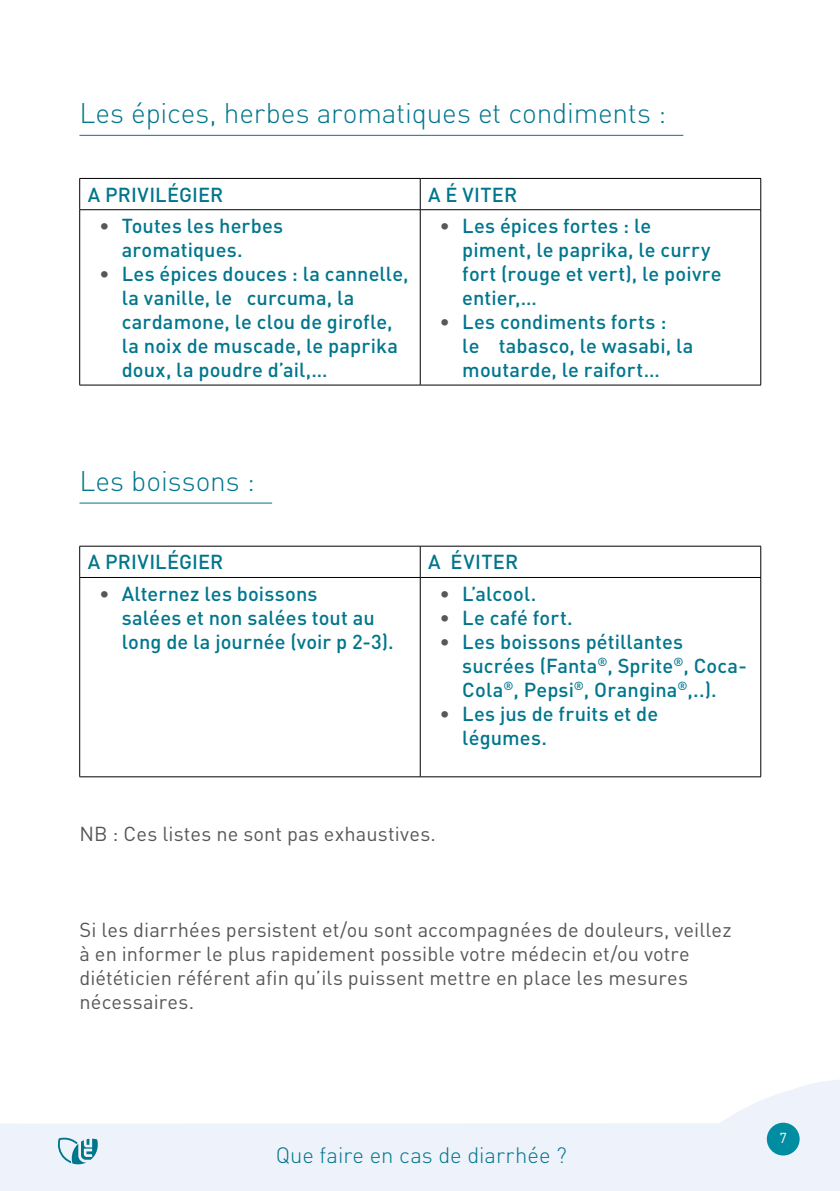
<style>
.page{position:relative;width:840px;height:1191px;background:#fff}
.page>*{position:absolute;margin:0;border:0;box-sizing:border-box;transform-origin:0 0}
.t1{font:300 28px "DINOT";letter-spacing:-.005em;color:#00768c}
.t2{font:300 22px "DINOT";color:#00768c}
.t3{font:500 20px/24px "DINOT";letter-spacing:.005em;color:#00768c}
.t4{font:20px/24px "DINOT";letter-spacing:.005em;color:#575756}
.t5{font:14.4px "DINOT";color:#fff}
.s1{font-weight:400;color:#575756}
</style>
<div class="page">
<svg style="left:0;top:1080px;width:839px;height:111px;fill:#eef2fa"></svg>
<div style="left:766px;top:1122px;width:33px;height:33px;background:#008ca1;border-radius:50%"></div>
<svg style="left:57px;top:1137px;width:41px;height:27px"></svg>
<hr style="left:79px;top:135px;width:604px;height:1px;background:#00768c">
<hr style="left:79px;top:502px;width:193px;height:1px;background:#00768c">
<hr style="left:79px;top:178px;width:341px;height:1px;background:#000">
<hr style="left:79px;top:179px;width:1px;height:30px;background:#000">
<hr style="left:420px;top:178px;width:340px;height:1px;background:#000">
<hr style="left:419px;top:179px;width:1px;height:30px;background:#000">
<hr style="left:760px;top:179px;width:1px;height:30px;background:#000">
<hr style="left:79px;top:209px;width:341px;height:1px;background:#000">
<hr style="left:79px;top:210px;width:1px;height:175px;background:#000">
<hr style="left:420px;top:209px;width:340px;height:1px;background:#000">
<hr style="left:419px;top:210px;width:1px;height:175px;background:#000">
<hr style="left:760px;top:210px;width:1px;height:175px;background:#000">
<hr style="left:79px;top:385px;width:341px;height:1px;background:#000">
<hr style="left:420px;top:385px;width:340px;height:1px;background:#000">
<hr style="left:79px;top:546px;width:341px;height:1px;background:#000">
<hr style="left:79px;top:546px;width:1px;height:31px;background:#000">
<hr style="left:420px;top:546px;width:340px;height:1px;background:#000">
<hr style="left:419px;top:546px;width:1px;height:31px;background:#000">
<hr style="left:760px;top:546px;width:1px;height:31px;background:#000">
<hr style="left:79px;top:577px;width:341px;height:1px;background:#000">
<hr style="left:79px;top:578px;width:1px;height:198px;background:#000">
<hr style="left:420px;top:577px;width:340px;height:1px;background:#000">
<hr style="left:419px;top:578px;width:1px;height:198px;background:#000">
<hr style="left:760px;top:578px;width:1px;height:198px;background:#000">
<hr style="left:79px;top:776px;width:341px;height:1px;background:#000">
<hr style="left:420px;top:776px;width:340px;height:1px;background:#000">
<h1 class="t1" style="left:79px;top:96px;width:588px">Les épices, herbes aromatiques et condiments :</h1>
<p class="t3" style="left:88px;top:182px;width:137px">A PRIVILÉGIER</p>
<p class="t3" style="left:428px;top:182px;width:90px">A É VITER</p>
<p class="t3" style="left:122px;top:213px;width:163px;text-indent:-23px"><span class="s1">•</span> Toutes les herbes aromatiques.</p>
<p class="t3" style="left:122px;top:261px;width:288px;text-indent:-23px"><span class="s1">•</span> Les épices douces : la cannelle, la vanille, le curcuma, la cardamone, le clou de girofle, la noix de muscade, le paprika doux, la poudre d’ail,…</p>
<p class="t3" style="left:462px;top:213px;width:261px;text-indent:-23px"><span class="s1">•</span> Les épices fortes : le piment, le paprika, le curry fort (rouge et vert), le poivre entier,…</p>
<p class="t3" style="left:462px;top:309px;width:232px;text-indent:-23px"><span class="s1">•</span> Les condiments forts :<br>le tabasco, le wasabi, la moutarde, le raifort…</p>
<h1 class="t1" style="left:79px;top:464px;width:177px">Les boissons :</h1>
<p class="t3" style="left:88px;top:550px;width:137px">A PRIVILÉGIER</p>
<p class="t3" style="left:428px;top:550px;width:91px">A ÉVITER</p>
<p class="t3" style="left:122px;top:581px;width:273px;text-indent:-23px"><span class="s1">•</span> Alternez les boissons<br>salées et non salées tout au long de la journée (voir p 2-3).</p>
<p class="t3" style="left:439px;top:581px;width:98px"><span class="s1">•</span> L’alcool.</p>
<p class="t3" style="left:439px;top:605px;width:135px"><span class="s1">•</span> Le café fort.</p>
<p class="t3" style="left:462px;top:629px;width:286px;text-indent:-23px"><span class="s1">•</span> Les boissons pétillantes sucrées (Fanta<sup>®</sup>, Sprite<sup>®</sup>, Coca-<br>Cola<sup>®</sup>, Pepsi<sup>®</sup>, Orangina<sup>®</sup>,..).</p>
<p class="t3" style="left:462px;top:701px;width:197px;text-indent:-23px"><span class="s1">•</span> Les jus de fruits et de légumes.</p>
<p class="t4" style="left:79px;top:821px;width:358px">NB : Ces listes ne sont pas exhaustives.</p>
<p class="t4" style="left:79px;top:917px;width:653px">Si les diarrhées persistent et/ou sont accompagnées de douleurs, veillez à en informer le plus rapidement possible votre médecin et/ou votre diététicien référent afin qu’ils puissent mettre en place les mesures nécessaires.</p>
<p class="t2" style="left:275px;top:1141px;width:292px">Que faire en cas de diarrhée ?</p>
<p class="t5" style="left:779px;top:1129px;width:9px">7</p>
</div>
